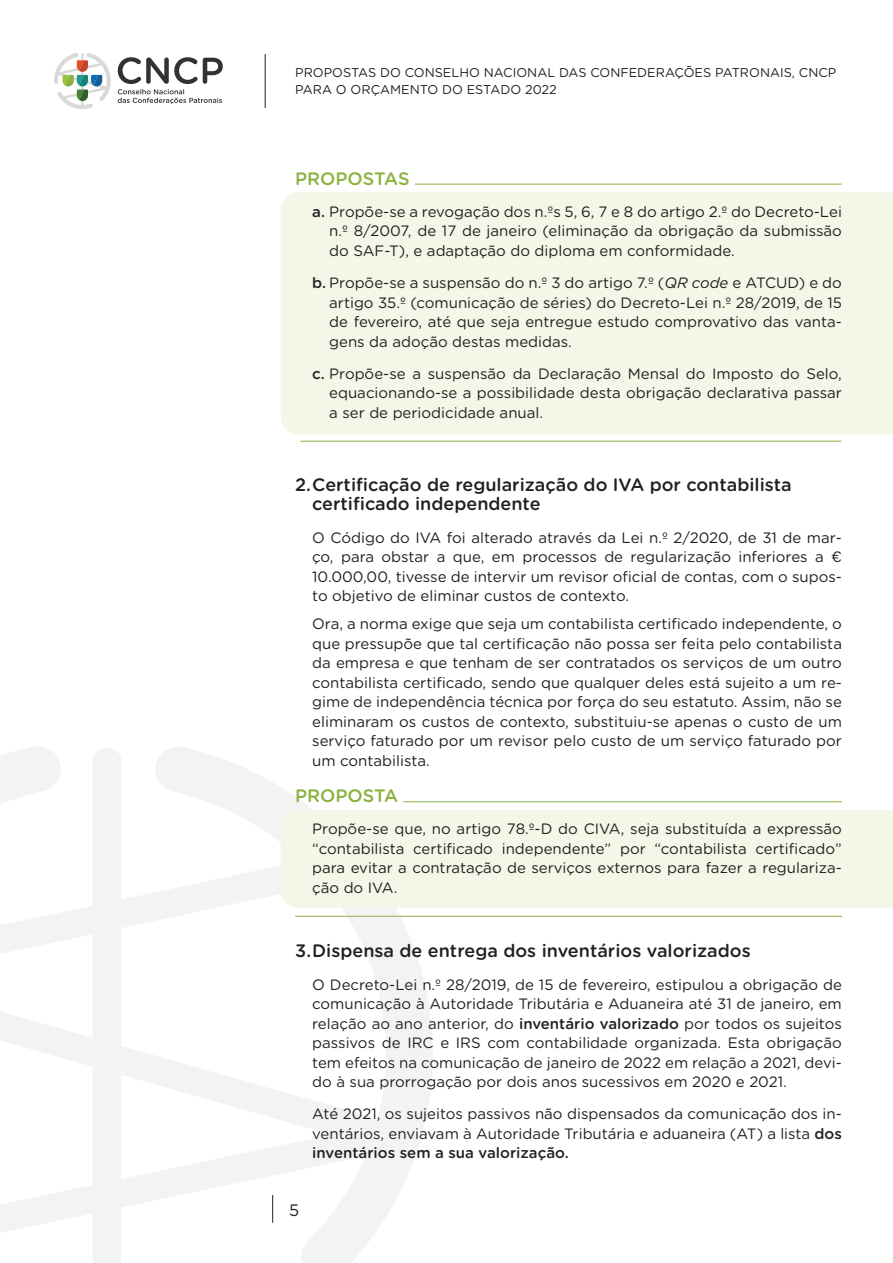
<style>
.page{position:relative;width:893px;height:1263px;background:#fff}
.page>*{position:absolute;margin:0;border:0;box-sizing:border-box;transform-origin:0 0}
.t1{font:500 18px/19.5px "Gotham Rounded";color:#231f20}
.t2{font:500 18px "Gotham Rounded";color:#8bb23e}
.t3{font:16.5px "Gotham Rounded";color:#231f20}
.t4{font:15px/19.5px "Gotham Rounded";color:#231f20;text-align:justify}
.t5{font:12.75px/16.2px "Gotham Rounded";color:#231f20}
.s1{font-weight:500}
.s2{font-style:italic}
</style>
<div class="page">
<hr style="left:265px;top:54px;width:1px;height:54px;background:#231f20">
<svg style="left:54px;top:53px;width:57px;height:56px"></svg>
<svg style="left:118px;top:57px;width:105px;height:47px"></svg>
<svg style="left:0;top:747px;width:433px;height:516px"></svg>
<div style="left:281px;top:192px;width:612px;height:242px;background:#f2f7e8"></div>
<div style="left:281px;top:810px;width:612px;height:98px;background:#f2f7e8"></div>
<hr style="left:415px;top:184px;width:427px;height:1px;background:#8bb23e">
<hr style="left:301px;top:441px;width:540px;height:1px;background:#8bb23e">
<hr style="left:403px;top:801px;width:439px;height:1px;background:#8bb23e">
<hr style="left:295px;top:916px;width:547px;height:1px;background:#8bb23e">
<p class="t5" style="left:295px;top:64px;width:543px">PROPOSTAS DO CONSELHO NACIONAL DAS CONFEDERAÇÕES PATRONAIS, CNCP<br>PARA O ORÇAMENTO DO ESTADO 2022</p>
<p class="t2" style="left:295px;top:165px;width:116px">PROPOSTAS</p>
<p class="t4" style="left:329px;top:201px;width:514px;text-indent:-17px"><span class="s1">a.</span> Propõe-se a revogação dos n.ºs 5, 6, 7 e 8 do artigo 2.º do Decreto-Lei n.º 8/2007, de 17 de janeiro (eliminação da obrigação da submissão do SAF-T), e adaptação do diploma em conformidade.</p>
<p class="t4" style="left:329px;top:272px;width:514px;text-indent:-17px"><span class="s1">b.</span> Propõe-se a suspensão do n.º 3 do artigo 7.º (<span class="s2">QR code</span> e ATCUD) e do artigo 35.º (comunicação de séries) do Decreto-Lei n.º 28/2019, de 15 de fevereiro, até que seja entregue estudo comprovativo das vanta&shy;gens da adoção destas medidas.</p>
<p class="t4" style="left:329px;top:363px;width:514px;text-indent:-17px"><span class="s1">c.</span> Propõe-se a suspensão da Declaração Mensal do Imposto do Selo, equacionando-se a possibilidade desta obrigação declarativa passar a ser de periodicidade anual.</p>
<p class="t1" style="left:312px;top:474px;width:481px;text-indent:-17px">2.Certificação de regularização do IVA por contabilista certificado independente</p>
<p class="t4" style="left:312px;top:527px;width:531px">O Código do IVA foi alterado através da Lei n.º 2/2020, de 31 de mar&shy;ço, para obstar a que, em processos de regularização inferiores a € 10.000,00, tivesse de intervir um revisor oficial de contas, com o supos&shy;to objetivo de eliminar custos de contexto.</p>
<p class="t4" style="left:312px;top:613px;width:531px">Ora, a norma exige que seja um contabilista certificado independente, o que pressupõe que tal certificação não possa ser feita pelo contabilista da empresa e que tenham de ser contratados os serviços de um outro contabilista certificado, sendo que qualquer deles está sujeito a um re&shy;gime de independência técnica por força do seu estatuto. Assim, não se eliminaram os custos de contexto, substituiu-se apenas o custo de um serviço faturado por um revisor pelo custo de um serviço faturado por um contabilista.</p>
<p class="t2" style="left:295px;top:783px;width:104px">PROPOSTA</p>
<p class="t4" style="left:312px;top:819px;width:531px">Propõe-se que, no artigo 78.º-D do CIVA, seja substituída a expressão “contabilista certificado independente” por “contabilista certificado” para evitar a contratação de serviços externos para fazer a regulariza&shy;ção do IVA.</p>
<p class="t1" style="left:295px;top:940px;width:457px">3.Dispensa de entrega dos inventários valorizados</p>
<p class="t4" style="left:312px;top:974px;width:531px">O Decreto-Lei n.º 28/2019, de 15 de fevereiro, estipulou a obrigação de comunicação à Autoridade Tributária e Aduaneira até 31 de janeiro, em relação ao ano anterior, do <span class="s1">inventário valorizado</span> por todos os sujeitos passivos de IRC e IRS com contabilidade organizada. Esta obrigação tem efeitos na comunicação de janeiro de 2022 em relação a 2021, devi&shy;do à sua prorrogação por dois anos sucessivos em 2020 e 2021.</p>
<p class="t4" style="left:312px;top:1104px;width:531px">Até 2021, os sujeitos passivos não dispensados da comunicação dos in&shy;ventários, enviavam à Autoridade Tributária e aduaneira (AT) a lista <span class="s1">dos inventários sem a sua valorização.</span></p>
<p class="t3" style="left:289px;top:1199px;width:12px">5</p>
</div>
